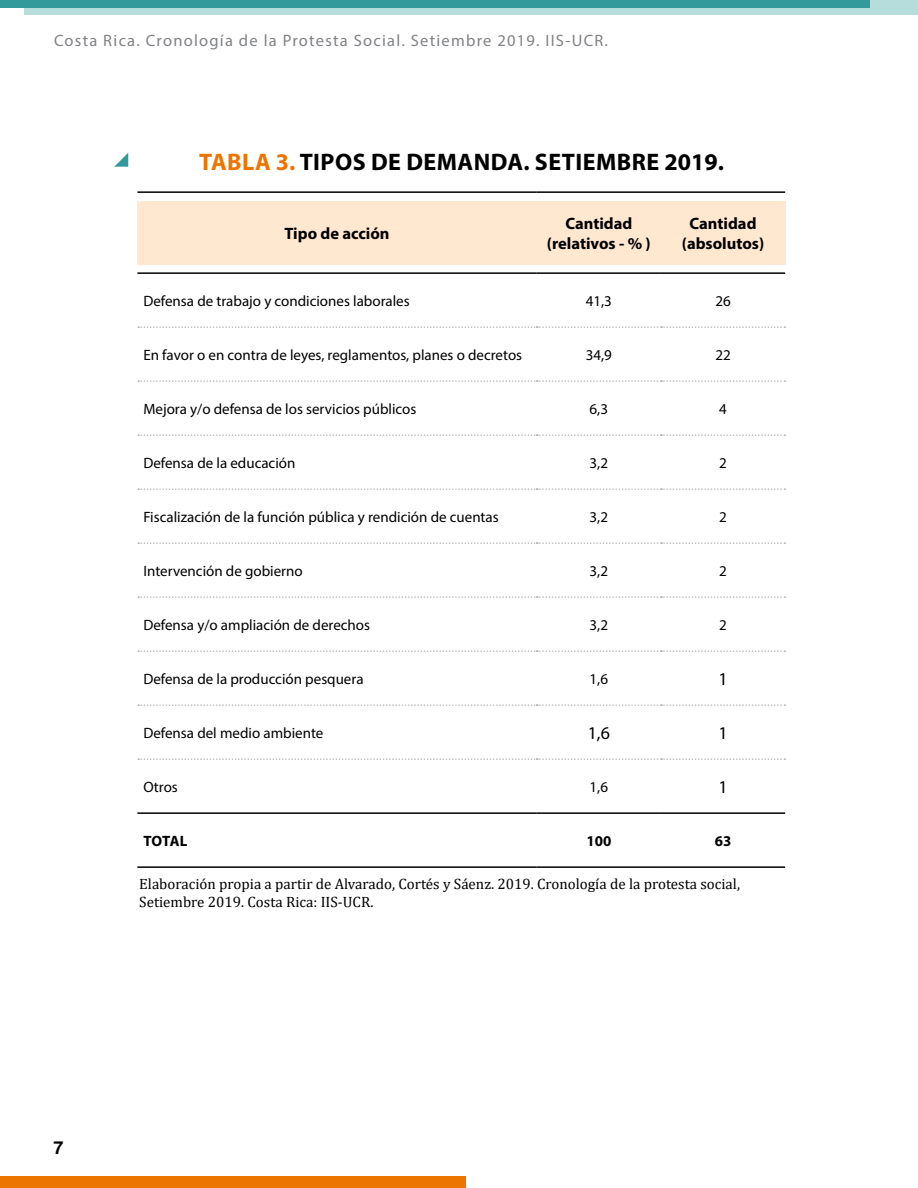
<style>
.page{position:relative;width:918px;height:1188px;background:#fff}
.page>*{position:absolute;margin:0;border:0;box-sizing:border-box;transform-origin:0 0}
.t1{font:700 24px "Myriad Pro";letter-spacing:.02em;color:#000}
.t2{font:18px "Myriad Pro";color:#000}
.t3{font:700 18px "Helvetica LT Std";color:#000}
.t4{font:16.5px "Myriad Pro";letter-spacing:.075em;color:#808285}
.t5{font:700 16.5px/19.5px "Myriad Pro";color:#000;text-align:center}
.t6{font:15px "Myriad Pro";color:#000}
.t7{font:15px/18px "Cambria";color:#000}
.t8{font:700 15px "Myriad Pro";letter-spacing:-.005em;color:#000}
.s1{color:#ec7500}
</style>
<div class="page">
<div style="left:24px;top:0;width:894px;height:15px;background:#b7dcdc"></div>
<div style="left:0;top:1176px;width:465px;height:12px;background:#ec7500"></div>
<div style="left:0;top:0;width:869px;height:7px;background:#329a9a"></div>
<div style="left:137px;top:201px;width:649px;height:63px;background:#ffe7d0"></div>
<svg style="left:114px;top:153px;width:14px;height:14px"></svg>
<svg style="left:138px;top:326px;width:647px;height:2px"></svg>
<svg style="left:138px;top:380px;width:647px;height:2px"></svg>
<svg style="left:138px;top:434px;width:647px;height:2px"></svg>
<svg style="left:138px;top:488px;width:647px;height:2px"></svg>
<svg style="left:138px;top:542px;width:647px;height:2px"></svg>
<svg style="left:138px;top:596px;width:647px;height:2px"></svg>
<svg style="left:138px;top:650px;width:647px;height:2px"></svg>
<svg style="left:138px;top:704px;width:647px;height:2px"></svg>
<svg style="left:138px;top:758px;width:647px;height:2px"></svg>
<hr style="left:137px;top:191px;width:400px;height:2px;background:#000">
<hr style="left:537px;top:191px;width:124px;height:2px;background:#000">
<hr style="left:661px;top:191px;width:124px;height:2px;background:#000">
<hr style="left:137px;top:272px;width:400px;height:2px;background:#000">
<hr style="left:537px;top:272px;width:124px;height:2px;background:#000">
<hr style="left:661px;top:272px;width:124px;height:2px;background:#000">
<hr style="left:137px;top:812px;width:400px;height:2px;background:#000">
<hr style="left:537px;top:812px;width:124px;height:2px;background:#000">
<hr style="left:661px;top:812px;width:124px;height:2px;background:#000">
<hr style="left:137px;top:866px;width:400px;height:2px;background:#000">
<hr style="left:537px;top:866px;width:124px;height:2px;background:#000">
<hr style="left:661px;top:866px;width:124px;height:2px;background:#000">
<p class="t4" style="left:54px;top:31px;width:556px">Costa Rica. Cronología de la Protesta Social. Setiembre 2019. IIS-UCR.</p>
<h1 class="t1" style="left:199px;top:146px;width:526px"><span class="s1">TABLA 3.</span> TIPOS DE DEMANDA. SETIEMBRE 2019.</h1>
<p class="t5" style="left:285px;top:223px;width:106px">Tipo de acción</p>
<p class="t5" style="left:547px;top:213px;width:105px">Cantidad (relativos - % )</p>
<p class="t5" style="left:682px;top:213px;width:84px">Cantidad (absolutos)</p>
<p class="t6" style="left:143px;top:291px;width:268px">Defensa de trabajo y condiciones laborales</p>
<p class="t6" style="left:586px;top:291px;width:28px">41,3</p>
<p class="t6" style="left:715px;top:291px;width:17px">26</p>
<p class="t6" style="left:143px;top:345px;width:380px">En favor o en contra de leyes, reglamentos, planes o decretos</p>
<p class="t6" style="left:586px;top:345px;width:28px">34,9</p>
<p class="t6" style="left:715px;top:345px;width:17px">22</p>
<p class="t6" style="left:143px;top:399px;width:275px">Mejora y/o defensa de los servicios públicos</p>
<p class="t6" style="left:590px;top:399px;width:20px">6,3</p>
<p class="t6" style="left:719px;top:399px;width:9px">4</p>
<p class="t6" style="left:143px;top:453px;width:154px">Defensa de la educación</p>
<p class="t6" style="left:590px;top:453px;width:20px">3,2</p>
<p class="t6" style="left:719px;top:453px;width:9px">2</p>
<p class="t6" style="left:143px;top:507px;width:357px">Fiscalización de la función pública y rendición de cuentas</p>
<p class="t6" style="left:590px;top:507px;width:20px">3,2</p>
<p class="t6" style="left:719px;top:507px;width:9px">2</p>
<p class="t6" style="left:143px;top:561px;width:161px">Intervención de gobierno</p>
<p class="t6" style="left:590px;top:561px;width:20px">3,2</p>
<p class="t6" style="left:719px;top:561px;width:9px">2</p>
<p class="t6" style="left:143px;top:615px;width:228px">Defensa y/o ampliación de derechos</p>
<p class="t6" style="left:590px;top:615px;width:20px">3,2</p>
<p class="t6" style="left:719px;top:615px;width:9px">2</p>
<p class="t6" style="left:143px;top:669px;width:222px">Defensa de la producción pesquera</p>
<p class="t6" style="left:590px;top:669px;width:20px">1,6</p>
<p class="t2" style="left:718px;top:668px;width:11px">1</p>
<p class="t6" style="left:143px;top:723px;width:181px">Defensa del medio ambiente</p>
<p class="t2" style="left:588px;top:722px;width:24px">1,6</p>
<p class="t2" style="left:718px;top:722px;width:11px">1</p>
<p class="t6" style="left:143px;top:777px;width:36px">Otros</p>
<p class="t6" style="left:590px;top:777px;width:20px">1,6</p>
<p class="t2" style="left:718px;top:776px;width:11px">1</p>
<p class="t8" style="left:144px;top:831px;width:45px">TOTAL</p>
<p class="t8" style="left:586px;top:831px;width:26px">100</p>
<p class="t8" style="left:715px;top:831px;width:18px">63</p>
<p class="t7" style="left:139px;top:875px;width:602px">Elaboración propia a partir de Alvarado, Cortés y Sáenz. 2019. Cronología de la protesta social,<br>Setiembre 2019. Costa Rica: IIS-UCR.</p>
<p class="t3" style="left:53px;top:1137px;width:12px">7</p>
</div>
